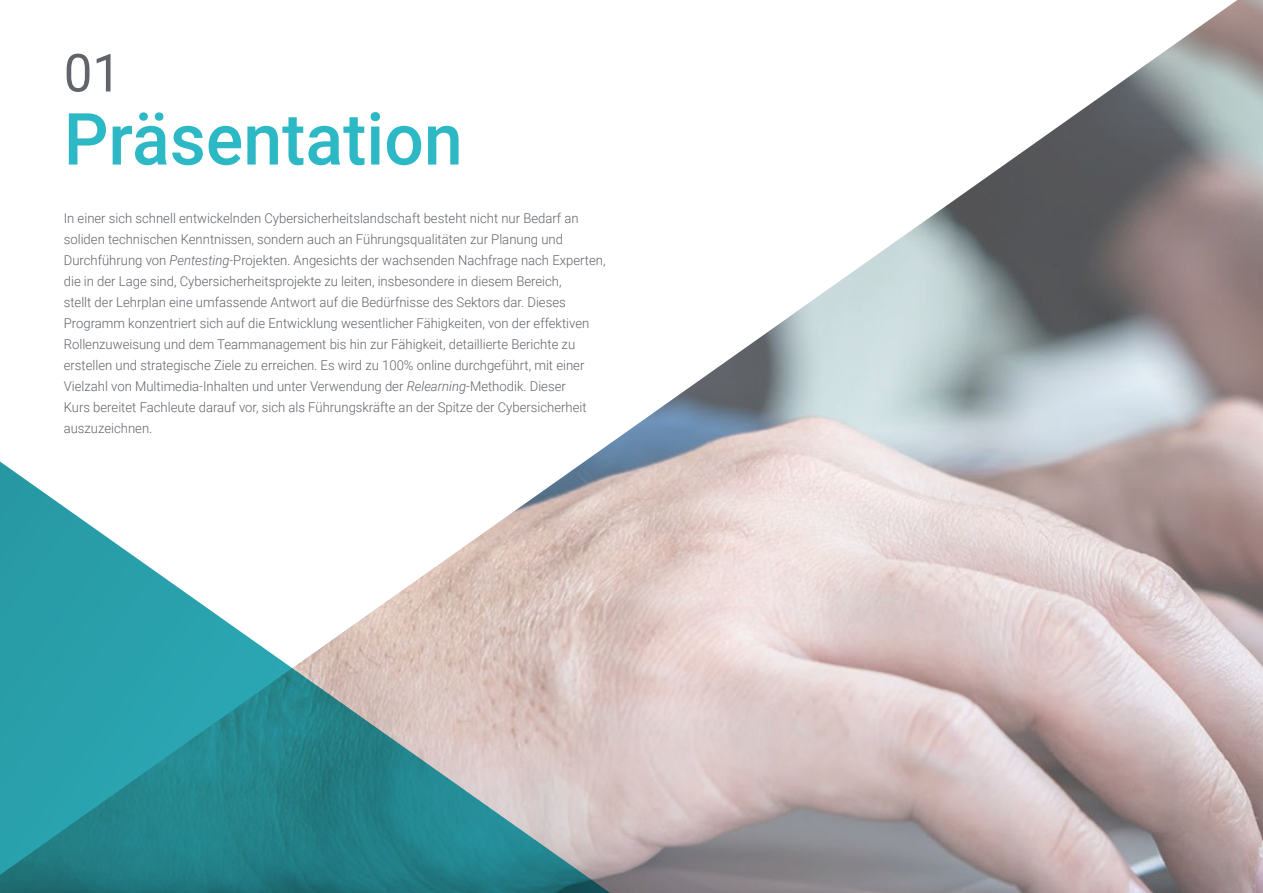
<style>
.page{position:relative;width:1263px;height:893px;background:#fff}
.page>*{position:absolute;margin:0;border:0;box-sizing:border-box;transform-origin:0 0}
.t1{font:500 72px "Roboto";color:#2db8c5}
.t2{font:52.5px "Roboto";color:#61646a}
.t3{font:300 13.5px/21px "Roboto";color:#61646a}
.s1{font-style:italic}
</style>
<div class="page">
<img style="left:606px;top:0;width:657px;height:893px">
<svg style="left:0;top:446px;width:640px;height:447px"></svg>
<h2 class="t2" style="left:64px;top:36px;width:59px">01</h2>
<h1 class="t1" style="left:64px;top:89px;width:400px">Präsentation</h1>
<p class="t3" style="left:64px;top:207px;width:543px">In einer sich schnell entwickelnden Cybersicherheitslandschaft besteht nicht nur Bedarf an soliden technischen Kenntnissen, sondern auch an Führungsqualitäten zur Planung und Durchführung von <span class="s1">Pentesting</span>-Projekten. Angesichts der wachsenden Nachfrage nach Experten, die in der Lage sind, Cybersicherheitsprojekte zu leiten, insbesondere in diesem Bereich,<br>stellt der Lehrplan eine umfassende Antwort auf die Bedürfnisse des Sektors dar. Dieses Programm konzentriert sich auf die Entwicklung wesentlicher Fähigkeiten, von der effektiven Rollenzuweisung und dem Teammanagement bis hin zur Fähigkeit, detaillierte Berichte zu erstellen und strategische Ziele zu erreichen. Es wird zu 100% online durchgeführt, mit einer Vielzahl von Multimedia-Inhalten und unter Verwendung der <span class="s1">Relearning</span>-Methodik. Dieser<br>Kurs bereitet Fachleute darauf vor, sich als Führungskräfte an der Spitze der Cybersicherheit auszuzeichnen.</p>
</div>
